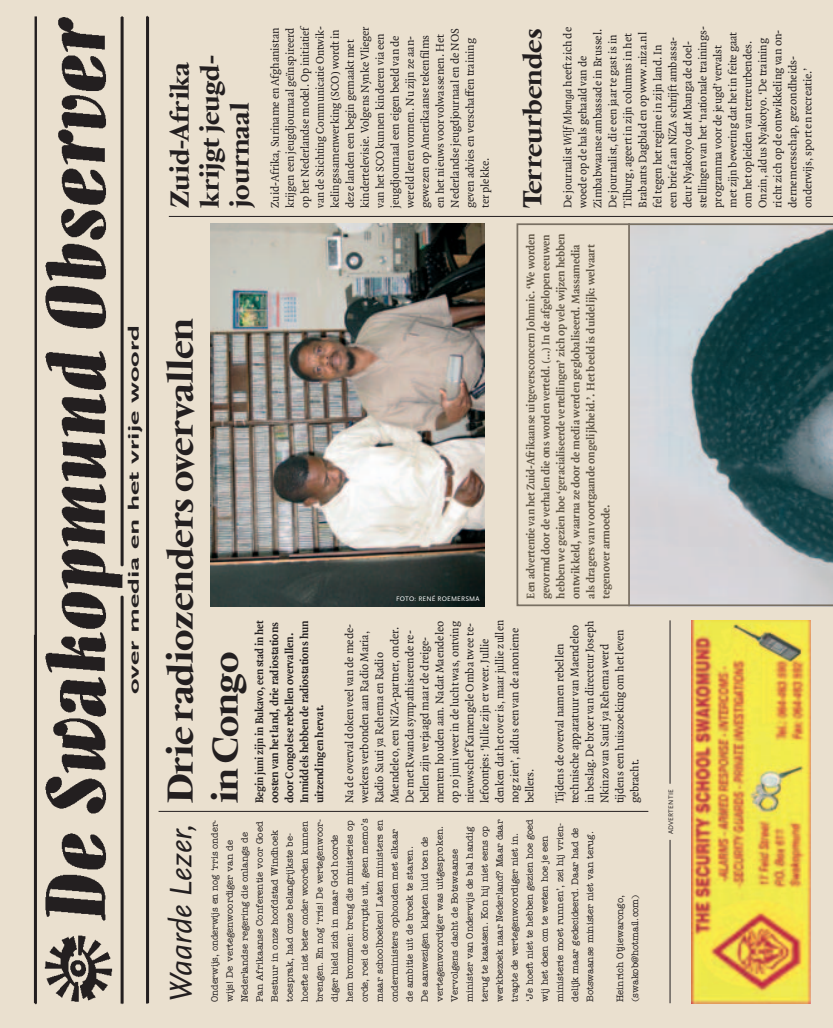
<style>
.page{position:relative;width:833px;height:1028px;background:#fff}
.page>*{position:absolute;margin:0;border:0;box-sizing:border-box;transform-origin:0 0}
.t1{font:36.25px/45px "Sh Vendome Medium";color:#231f20}
.t2{font:italic 32.5px "Scala Sans";color:#231f20}
.t3{font:26.25px/30px "Sh Vendome Medium";color:#231f20}
.t4{font:700 15px "Scala Sans";color:#231f20;scale:2 1}
.t5{font:11.88px/15px "Quadraat";letter-spacing:-.005em;color:#231f20}
.t6{font:700 11.88px/15px "Quadraat";letter-spacing:-.005em;color:#605646}
.t7{font:700 11.88px/15px "Quadraat";letter-spacing:-.005em;color:#231f20;scale:.95 1}
.t8{font:9.38px/15px "American Typewriter Medium A";letter-spacing:-.005em;color:#231f20}
.t9{font:6.88px "Scala Sans";letter-spacing:.025em;color:#fff}
.t10{font:6.88px "Scala Sans";letter-spacing:.025em;color:#231f20}
.s1{font-style:italic}
</style>
<div class="page">
<div style="left:0;top:0;width:832px;height:1027px;background:#eae0cf"></div>
<hr style="left:158px;top:811px;width:490px;height:1px;background:#231f20">
<hr style="left:169px;top:216px;width:663px;height:1px;background:#231f20">
<img style="left:33px;top:15px;width:129px;height:990px">
<hr style="left:669px;top:839px;width:1px;height:164px;background:#231f20">
<img style="left:210px;top:223px;width:274px;height:383px">
<svg style="left:516px;top:223px;width:316px;height:383px"></svg>
<img style="left:691px;top:620px;width:119px;height:383px">
<hr style="left:669px;top:620px;width:1px;height:163px;background:#231f20">
<hr style="left:628px;top:223px;width:2px;height:383px;background:#797063">
<p class="t4" style="left:128px;top:694px;width:186px;rotate:-90deg">over media en het vrije woord</p>
<h3 class="t3" style="left:167px;top:208px;width:154px;rotate:-90deg">Zuid-Afrika krijgt jeugd&shy;journaal</h3>
<p class="t5" style="left:268px;top:208px;width:183px;rotate:-90deg">Zuid-Afrika, Suriname en Afghanistan krijgen een jeugdjournaal geïnspireerd op het Nederlandse model. Op initiatief van de Stichting Communicatie Ontwik&shy;kelingssamenwerking (SCO) wordt in deze landen een begin gemaakt met kindertelevisie. Volgens Nynke Vlieger van het SCO kunnen kinderen via een jeugdjournaal een eigen beeld van de wereld leren vormen. Nu zijn ze aan&shy;gewezen op Amerikaanse tekenfilms en het nieuws voor volwassenen. Het Nederlandse jeugdjournaal en de NOS geven advies en verschaffen training ter plekke.</p>
<h3 class="t3" style="left:519px;top:208px;width:180px;rotate:-90deg">Terreurbendes</h3>
<p class="t5" style="left:561px;top:208px;width:183px;rotate:-90deg">De journalist <span class="s1">Wilf Mbanga</span> heeft zich de woede op de hals gehaald van de Zimbabwaanse ambassade in Brussel.<br>De journalist, die een jaar te gast is in Tilburg, ageert in zijn columns in het Brabants Dagblad en op www.niza.nl fel tegen het regime in zijn land. In een brief aan NiZA schrijft ambassa&shy;deur Nyakotyo dat Mbanga de doel&shy;stellingen van het ‘nationale trainings&shy;programma voor de jeugd’ vervalst met zijn bewering dat het in feite gaat om het opleiden van terreurbendes.<br>Onzin, aldus Nyakotyo. ‘De training richt zich op de ontwikkeling van on&shy;dernemersschap, gezondheids&shy;onderwijs, sport en recreatie.’</p>
<h1 class="t1" style="left:161px;top:803px;width:487px;rotate:-90deg">Drie radiozenders overvallen in Congo</h1>
<p class="t9" style="left:396px;top:596px;width:85px">FOTO: RENÉ ROEMERSMA</p>
<p class="t6" style="left:524px;top:598px;width:367px;rotate:-90deg">Een advertentie van het Zuid-Afrikaanse uitgeversconcern Johnnic. ‘We worden gevormd door de verhalen die ons worden verteld. (…) In de afgelopen eeuwen hebben we gezien hoe ‘geracialiseerde vertellingen’ zich op vele wijzen hebben ontwikkeld, waarna ze door de media werden geglobaliseerd. Massamedia als dragers van voortgaande ongelijkheid.’. Het beeld is duidelijk: welvaart tegenover armoede.</p>
<p class="t7" style="left:253px;top:803px;width:194px;rotate:-90deg">Begin juni zijn in Bukavo, een stad in het oosten van het land, drie radiostations door Congolese rebellen overvallen.<br>Inmiddels hebben de radiostations hun uitzendingen hervat.</p>
<p class="t5" style="left:343px;top:803px;width:185px;rotate:-90deg">Na de overval doken veel van de mede&shy;werkers verbonden aan Radio Maria, Radio Sauti ya Rehema en Radio Maendeleo, een NiZA-partner, onder.<br>De met Rwanda sympathiserende re&shy;bellen zijn verjaagd maar de dreige&shy;menten houden aan. Nadat Maendeleo op 10 juni weer in de lucht was, ontving nieuwschef Kamengele Omba twee te&shy;lefoontjes: ‘Jullie zijn er weer. Jullie denken dat het over is, maar jullie zullen nog zien’, aldus een van de anonieme bellers.</p>
<p class="t5" style="left:553px;top:803px;width:184px;rotate:-90deg">Tijdens de overval namen rebellen technische apparatuur van Maendeleo in beslag. De broer van directeur Joseph<br>Nkinzo van Sauti ya Rehema werd tijdens een huiszoeking om het leven gebracht.</p>
<h2 class="t2" style="left:168px;top:1002px;width:181px;rotate:-90deg">Waarde Lezer,</h2>
<p class="t8" style="left:208px;top:1002px;width:185px;rotate:-90deg">Onderwijs, onderwijs en nog ‘rris onder&shy;wijs! De vertegenwoordiger van de Nederlandse regering die onlangs de Pan Afrikaanse Conferentie voor Goed Bestuur in onze hoofdstad Windhoek toesprak, had onze belangrijkste be&shy;hoefte niet beter onder woorden kunnen brengen. En nog ‘rris! De vertegenwoor&shy;diger hield zich in maar God hoorde hem brommen: breng die ministeries op orde, roei de corruptie uit, geen memo’s maar schoolboeken! Laten ministers en onderministers ophouden met elkaar de ambitie uit de broek te staren.<br>De aanwezigen klapten luid toen de vertegenwoordiger was uitgesproken.<br>Vervolgens dacht de Botswaanse minister van Onderwijs de bal handig terug te kaatsen. Kon hij niet eens op werkbezoek naar Nederland? Maar daar trapte de vertegenwoordiger niet in. ‘Je hoeft niet te hebben gezien hoe goed wij het doen om te weten hoe je een ministerie moet runnen’, zei hij vrien&shy;delijk maar gedecideerd. Daar had de Botswaanse minister niet van terug.</p>
<p class="t8" style="left:613px;top:1002px;width:109px;rotate:-90deg">Heinrich Otjiewarongo, (swakob@hotmail.com)</p>
<p class="t10" style="left:668px;top:834px;width:46px;rotate:-90deg">ADVERTENTIE</p>
</div>
